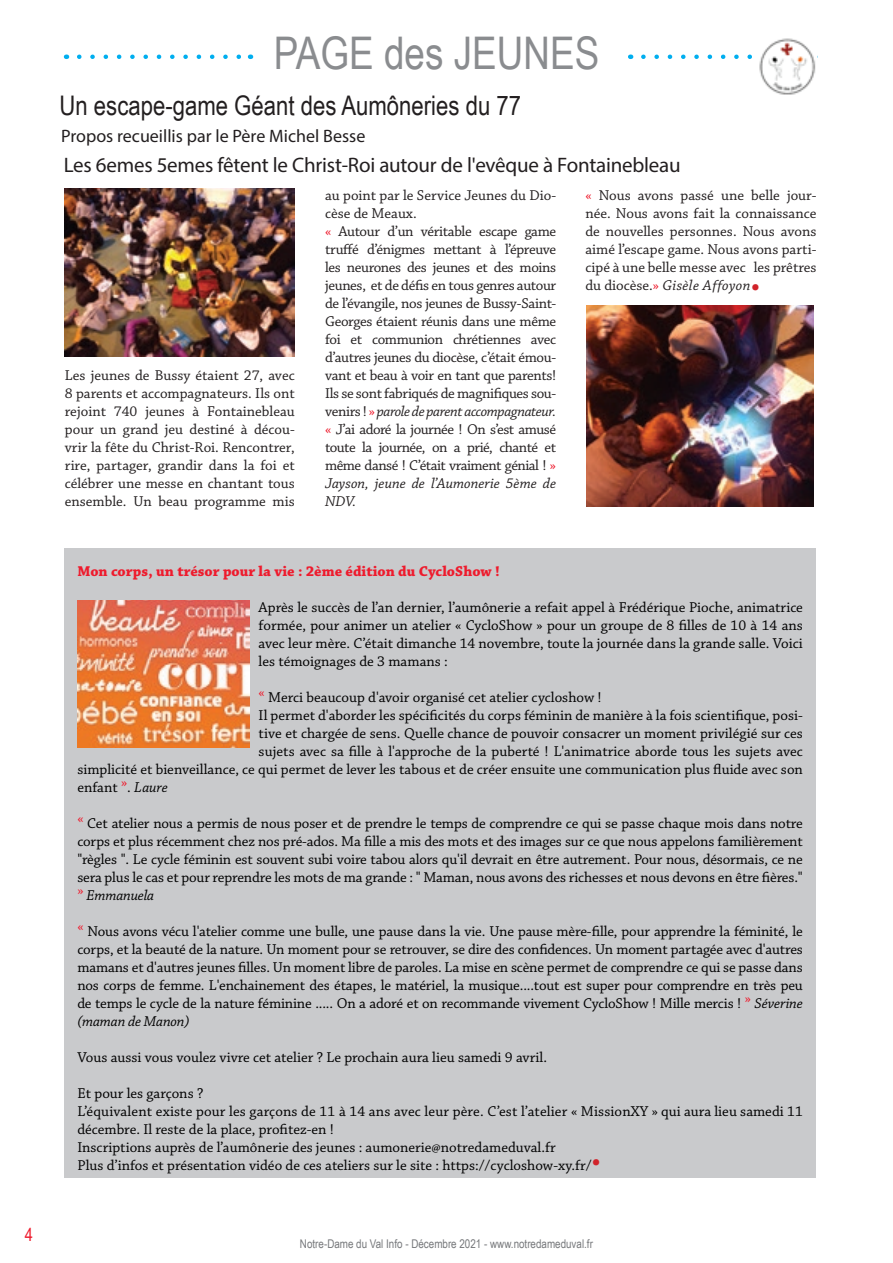
<style>
.page{position:relative;width:893px;height:1263px;background:#fff}
.page>*{position:absolute;margin:0;border:0;box-sizing:border-box;transform-origin:0 0}
.t1{font:45px "Arial Narrow";color:#8a8c8f}
.t2{font:27px "Arial Narrow";color:#231f20}
.t3{font:21px "Myriad Pro";letter-spacing:-.01em;color:#231f20}
.t4{font:18px "Myriad Pro";color:#231f20}
.t5{font:18px "Arial Narrow";color:#ee1b2d}
.t6{font:15px/18px "Chaparral Pro";color:#000;text-align:justify}
.t7{font:15px/18px "Chaparral Pro";letter-spacing:-.025em;color:#231f20;text-align:justify}
.t8{font:700 15px "Chaparral Pro";color:#ee1b2d}
.t9{font:12px "Arial Narrow";color:#76787b}
.s1{color:#ee1b2d}
.s2{font-style:italic}
.s3{font-size:30px;color:#d1232a}
</style>
<div class="page">
<svg style="left:79px;top:55px;width:162px;height:4px"></svg>
<svg style="left:643px;top:55px;width:109px;height:4px"></svg>
<img style="left:759px;top:38px;width:57px;height:57px">
<div style="left:65px;top:548px;width:751px;height:630px;background:#c9cacc"></div>
<img style="left:65px;top:189px;width:230px;height:167px">
<img style="left:587px;top:305px;width:226px;height:201px">
<img style="left:77px;top:601px;width:173px;height:146px">
<p class="t5" style="left:25px;top:1221px;width:10px">4</p>
<h1 class="t1" style="left:274px;top:21px;width:327px">PAGE des JEUNES</h1>
<h2 class="t2" style="left:60px;top:86px;width:463px">Un escape-game Géant des Aumôneries du 77</h2>
<p class="t4" style="left:61px;top:125px;width:306px">Propos recueillis par le Père Michel Besse</p>
<h3 class="t3" style="left:64px;top:152px;width:618px">Les 6emes 5emes fêtent le Christ-Roi autour de l'evêque à Fontainebleau</h3>
<p class="t7" style="left:65px;top:366px;width:231px">Les jeunes de Bussy étaient 27, avec 8 parents et accompagnateurs. Ils ont rejoint 740 jeunes à Fontainebleau pour un grand jeu destiné à décou&shy;vrir la fête du Christ-Roi. Rencontrer, rire, partager, grandir dans la foi et célébrer une messe en chantant tous ensemble. Un beau programme mis</p>
<p class="t7" style="left:325px;top:187px;width:233px;text-align:left">au point par le Service Jeunes du Dio&shy;cèse de Meaux.<br><span class="s1">«</span> Autour d’un véritable escape game truffé d’énigmes mettant à l’épreuve les neurones des jeunes et des moins jeunes, et de défis en tous genres autour de l’évangile, nos jeunes de Bussy-Saint-Georges étaient réunis dans une même foi et communion chrétiennes avec d’autres jeunes du diocèse, c’était émou&shy;vant et beau à voir en tant que parents!<br>Ils se sont fabriqués de magnifiques sou&shy;venirs ! <span class="s1">»</span> <span class="s2">parole de parent accompagnateur. </span><span class="s1">«</span> J’ai adoré la journée ! On s’est amusé toute la journée, on a prié, chanté et même dansé ! C’était vraiment génial ! <span class="s1">» </span><span class="s2">Jayson, jeune de l’Aumonerie 5ème de NDV.</span></p>
<p class="t7" style="left:585px;top:187px;width:233px"><span class="s1">«</span> Nous avons passé une belle jour&shy;née. Nous avons fait la connaissance de nouvelles personnes. Nous avons aimé l’escape game. Nous avons parti&shy;cipé à une belle messe avec les prêtres du diocèse.<span class="s1">»</span> <span class="s2">Gisèle Affoyon</span><span class="s3">•</span></p>
<p class="t8" style="left:77px;top:562px;width:424px">Mon corps, un trésor pour la vie : 2ème édition du CycloShow !</p>
<p class="t6" style="left:259px;top:599px;width:546px">Après le succès de l’an dernier, l’aumônerie a refait appel à Frédérique Pioche, animatrice formée, pour animer un atelier « CycloShow » pour un groupe de 8 filles de 10 à 14 ans avec leur mère. C’était dimanche 14 novembre, toute la journée dans la grande salle. Voici les témoignages de 3 mamans :</p>
<p class="t6" style="left:259px;top:689px;width:344px"><sup>«</sup> Merci beaucoup d'avoir organisé cet atelier cycloshow !</p>
<p class="t6" style="left:259px;top:707px;width:546px">Il permet d'aborder les spécificités du corps féminin de manière à la fois scientifique, posi-</p>
<p class="t6" style="left:259px;top:725px;width:546px">tive et chargée de sens. Quelle chance de pouvoir consacrer un moment privilégié sur ces</p>
<p class="t6" style="left:259px;top:743px;width:546px">sujets avec sa fille à l'approche de la puberté ! L'animatrice aborde tous les sujets avec</p>
<p class="t6" style="left:77px;top:761px;width:727px">simplicité et bienveillance, ce qui permet de lever les tabous et de créer ensuite une communication plus fluide avec son</p>
<p class="t6" style="left:77px;top:779px;width:92px">enfant <sup>»</sup>. <span class="s2">Laure</span></p>
<p class="t6" style="left:77px;top:815px;width:727px"><sup>«</sup> Cet atelier nous a permis de nous poser et de prendre le temps de comprendre ce qui se passe chaque mois dans notre corps et plus récemment chez nos pré-ados. Ma fille a mis des mots et des images sur ce que nous appelons familièrement "règles ". Le cycle féminin est souvent subi voire tabou alors qu'il devrait en être autrement. Pour nous, désormais, ce ne sera plus le cas et pour reprendre les mots de ma grande : " Maman, nous avons des richesses et nous devons en être fières." <sup>»</sup> <span class="s2">Emmanuela</span></p>
<p class="t6" style="left:77px;top:923px;width:727px"><sup>«</sup> Nous avons vécu l'atelier comme une bulle, une pause dans la vie. Une pause mère-fille, pour apprendre la féminité, le corps, et la beauté de la nature. Un moment pour se retrouver, se dire des confidences. Un moment partagée avec d'autres mamans et d'autres jeunes filles. Un moment libre de paroles. La mise en scène permet de comprendre ce qui se passe dans nos corps de femme. L'enchainement des étapes, le matériel, la musique....tout est super pour comprendre en très peu de temps le cycle de la nature féminine ..... On a adoré et on recommande vivement CycloShow ! Mille mercis ! <sup>»</sup> <span class="s2">Séverine (maman de Manon)</span></p>
<p class="t6" style="left:77px;top:1049px;width:471px">Vous aussi vous voulez vivre cet atelier ? Le prochain aura lieu samedi 9 avril.</p>
<p class="t6" style="left:77px;top:1085px;width:727px;text-align:left">Et pour les garçons ?<br>L’équivalent existe pour les garçons de 11 à 14 ans avec leur père. C’est l’atelier « MissionXY » qui aura lieu samedi 11 décembre. Il reste de la place, profitez-en !<br>Inscriptions auprès de l’aumônerie des jeunes : aumonerie@notredameduval.fr<br>Plus d’infos et présentation vidéo de ces ateliers sur le site : https://cycloshow-xy.fr/<span class="s3">•</span></p>
<p class="t9" style="left:300px;top:1235px;width:294px">Notre-Dame du Val Info - Décembre 2021 - www.notredameduval.fr</p>
</div>
